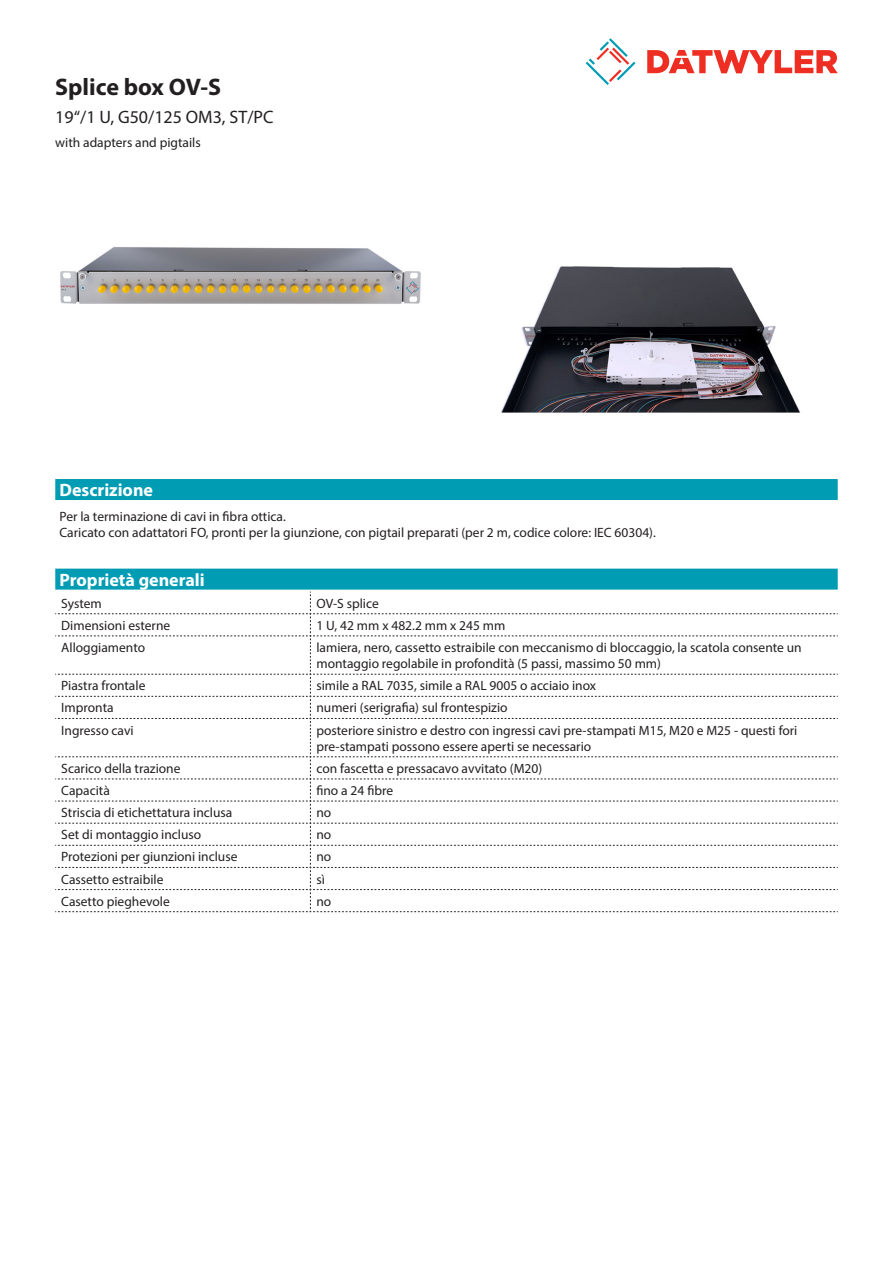
<style>
.page{position:relative;width:893px;height:1263px;background:#fff}
.page>*{position:absolute;margin:0;border:0;box-sizing:border-box;transform-origin:0 0}
.Product_Head{font:700 24px "Myriad Pro";color:#231f20}
.Standard_Head_Proper{font:700 18px "Myriad Pro";color:#fff}
.SubHead{font:18px "Myriad Pro";color:#231f20}
.myriad_light_propert{font:13.5px/16.2px "Myriad Pro";color:#231f20}
.Standard_text{font:13.5px/16.2px "Myriad Pro";color:#231f20}
</style>
<div class="page">
<svg style="left:586px;top:38px;width:49px;height:47px"></svg>
<svg style="left:647px;top:50px;width:191px;height:23px"></svg>
<img style="left:60px;top:247px;width:361px;height:57px">
<img style="left:501px;top:266px;width:299px;height:147px">
<div style="left:55px;top:479px;width:783px;height:21px;background:#009cb3"></div>
<div style="left:55px;top:569px;width:783px;height:21px;background:#009cb3"></div>
<svg style="left:55px;top:592px;width:783px;height:320px"></svg>
<p class="Product_Head" style="left:55px;top:71px;width:167px">Splice box OV-S</p>
<p class="SubHead" style="left:55px;top:105px;width:220px">19‘‘/1 U, G50/125 OM3, ST/PC</p>
<p class="Standard_text" style="left:55px;top:134px;width:147px">with adapters and pigtails</p>
<p class="Standard_Head_Proper" style="left:60px;top:478px;width:95px">Descrizione</p>
<p class="Standard_text" style="left:60px;top:508px;width:598px">Per la terminazione di cavi in fibra ottica.<br>Caricato con adattatori FO, pronti per la giunzione, con pigtail preparati (per 2 m, codice colore: IEC 60304).</p>
<p class="Standard_Head_Proper" style="left:60px;top:568px;width:147px">Proprietà generali</p>
<p class="myriad_light_propert" style="left:61px;top:595px;width:42px">System</p>
<p class="myriad_light_propert" style="left:316px;top:595px;width:64px">OV-S splice</p>
<p class="myriad_light_propert" style="left:61px;top:617px;width:111px">Dimensioni esterne</p>
<p class="myriad_light_propert" style="left:316px;top:617px;width:191px">1 U, 42 mm x 482.2 mm x 245 mm</p>
<p class="myriad_light_propert" style="left:61px;top:639px;width:85px">Alloggiamento</p>
<p class="myriad_light_propert" style="left:316px;top:639px;width:487px">lamiera, nero, cassetto estraibile con meccanismo di bloccaggio, la scatola consente un montaggio regolabile in profondità (5 passi, massimo 50 mm)</p>
<p class="myriad_light_propert" style="left:61px;top:677px;width:86px">Piastra frontale</p>
<p class="myriad_light_propert" style="left:316px;top:677px;width:281px">simile a RAL 7035, simile a RAL 9005 o acciaio inox</p>
<p class="myriad_light_propert" style="left:61px;top:700px;width:54px">Impronta</p>
<p class="myriad_light_propert" style="left:316px;top:700px;width:193px">numeri (serigrafia) sul frontespizio</p>
<p class="myriad_light_propert" style="left:61px;top:722px;width:74px">Ingresso cavi</p>
<p class="myriad_light_propert" style="left:316px;top:722px;width:483px">posteriore sinistro e destro con ingressi cavi pre-stampati M15, M20 e M25 - questi fori pre-stampati possono essere aperti se necessario</p>
<p class="myriad_light_propert" style="left:61px;top:760px;width:121px">Scarico della trazione</p>
<p class="myriad_light_propert" style="left:316px;top:760px;width:227px">con fascetta e pressacavo avvitato (M20)</p>
<p class="myriad_light_propert" style="left:61px;top:782px;width:50px">Capacità</p>
<p class="myriad_light_propert" style="left:316px;top:782px;width:78px">fino a 24 fibre</p>
<p class="myriad_light_propert" style="left:61px;top:804px;width:173px">Striscia di etichettatura inclusa</p>
<p class="myriad_light_propert" style="left:316px;top:804px;width:16px">no</p>
<p class="myriad_light_propert" style="left:61px;top:826px;width:142px">Set di montaggio incluso</p>
<p class="myriad_light_propert" style="left:316px;top:826px;width:16px">no</p>
<p class="myriad_light_propert" style="left:61px;top:848px;width:178px">Protezioni per giunzioni incluse</p>
<p class="myriad_light_propert" style="left:316px;top:848px;width:16px">no</p>
<p class="myriad_light_propert" style="left:61px;top:871px;width:104px">Cassetto estraibile</p>
<p class="myriad_light_propert" style="left:316px;top:871px;width:10px">sì</p>
<p class="myriad_light_propert" style="left:61px;top:893px;width:110px">Casetto pieghevole</p>
<p class="myriad_light_propert" style="left:316px;top:893px;width:16px">no</p>
</div>
